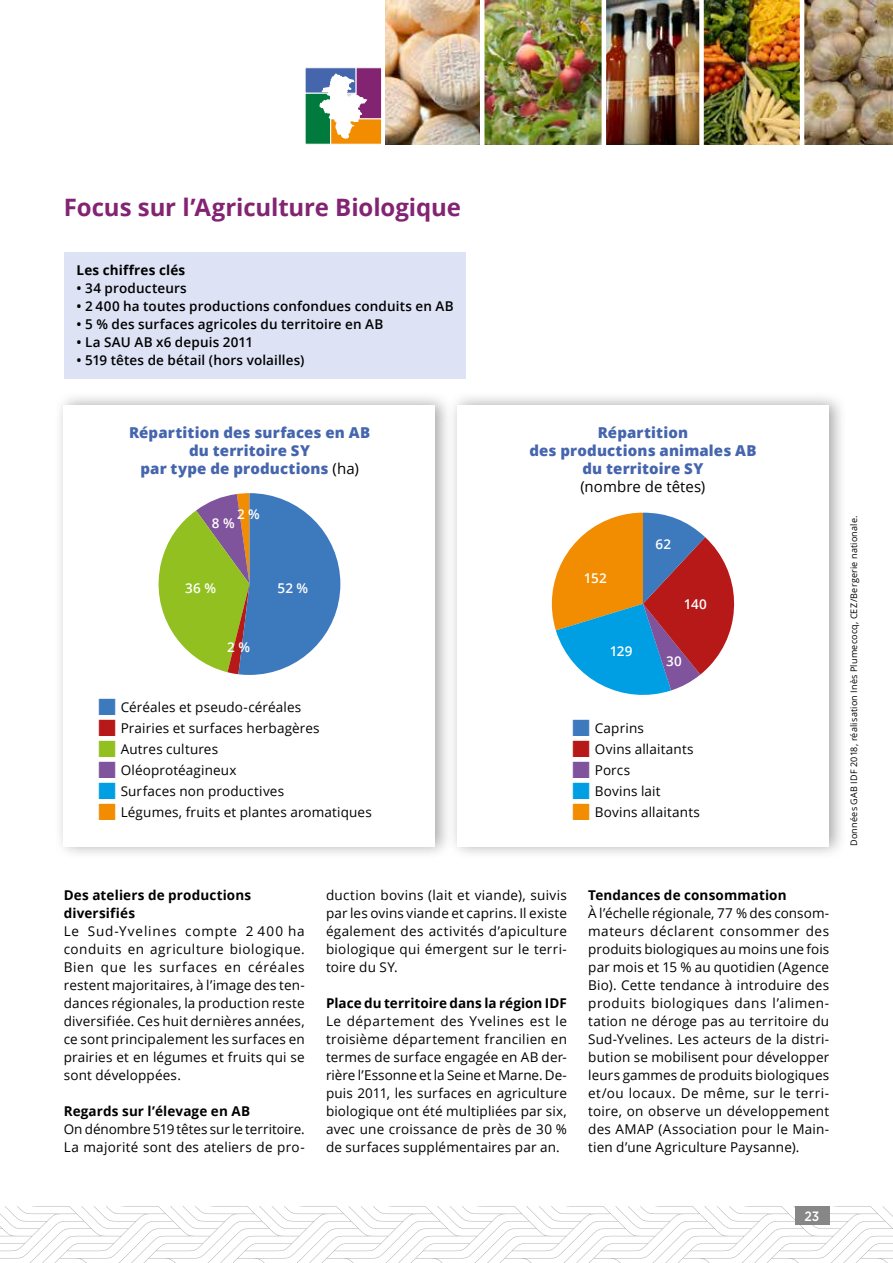
<style>
.page{position:relative;width:893px;height:1263px;background:#fff}
.page>*{position:absolute;margin:0;border:0;box-sizing:border-box;transform-origin:0 0}
.t1{font:700 24px "Open Sans";letter-spacing:-.005em;color:#832472}
.t2{font:800 15px/18px "Open Sans";letter-spacing:.01em;color:#4565ad;text-align:center}
.t3{font:15px "Open Sans";letter-spacing:.005em;color:#000}
.t4{font:13.5px/18px "Open Sans";letter-spacing:.01em;color:#000;text-align:justify}
.t5{font:600 13.5px "Open Sans";letter-spacing:.01em;color:#000}
.t6{font:700 13.5px/18px "Open Sans";letter-spacing:.01em;color:#000}
.t7{font:600 13.5px "Open Sans";letter-spacing:.015em;color:#fff}
.t8{font:500 13.5px "Gotham HTF";color:#fff;scale:.9 1}
.t9{font:9px "Open Sans";letter-spacing:.025em;color:#000}
.s1{font-weight:400;color:#000}
</style>
<div class="page">
<svg style="left:0;top:1206px;width:893px;height:57px"></svg>
<img style="left:606px;top:0;width:93px;height:144px">
<img style="left:804px;top:0;width:89px;height:144px">
<img style="left:386px;top:0;width:94px;height:144px">
<img style="left:704px;top:0;width:96px;height:144px">
<img style="left:484px;top:0;width:118px;height:144px">
<div style="left:795px;top:1206px;width:34px;height:18px;background:#878787"></div>
<div style="left:305px;top:68px;width:51px;height:25px;background:#4565ad"></div>
<div style="left:330px;top:118px;width:52px;height:26px;background:#f28c00;border:1px solid #fff"></div>
<div style="left:356px;top:68px;width:26px;height:51px;background:#832472;border:1px solid #fff"></div>
<div style="left:305px;top:93px;width:26px;height:51px;background:#007b3d"></div>
<svg style="left:319px;top:73px;width:48px;height:66px"></svg>
<div style="left:447px;top:391px;width:400px;height:469px;background:#000;opacity:.35"></div>
<div style="left:457px;top:405px;width:371px;height:441px;background:#fff"></div>
<svg style="left:551px;top:513px;width:184px;height:182px"></svg>
<div style="left:64px;top:252px;width:401px;height:126px;background:#dde2f4"></div>
<div style="left:54px;top:391px;width:399px;height:469px;background:#000;opacity:.35"></div>
<div style="left:64px;top:405px;width:371px;height:441px;background:#fff"></div>
<svg style="left:158px;top:493px;width:182px;height:182px"></svg>
<h1 class="t1" style="left:64px;top:191px;width:399px">Focus sur l’Agriculture Biologique</h1>
<p class="t6" style="left:77px;top:261px;width:110px">Les chiffres clés</p>
<p class="t5" style="left:77px;top:279px;width:112px">• 34 producteurs</p>
<p class="t5" style="left:77px;top:297px;width:379px">• 2 400 ha toutes productions confondues conduits en AB</p>
<p class="t5" style="left:77px;top:315px;width:308px">• 5 % des surfaces agricoles du territoire en AB</p>
<p class="t5" style="left:77px;top:333px;width:178px">• La SAU AB x6 depuis 2011</p>
<p class="t5" style="left:77px;top:351px;width:229px">• 519 têtes de bétail (hors volailles)</p>
<p class="t2" style="left:129px;top:423px;width:243px">Répartition des surfaces en AB du territoire SY<br>par type de productions <span class="s1">(ha)</span></p>
<p class="t2" style="left:529px;top:423px;width:229px">Répartition<br>des productions animales AB du territoire SY</p>
<p class="t3" style="left:580px;top:476px;width:126px">(nombre de têtes)</p>
<p class="t7" style="left:237px;top:505px;width:24px">2 %</p>
<p class="t7" style="left:655px;top:535px;width:17px">62</p>
<p class="t7" style="left:212px;top:514px;width:24px">8 %</p>
<p class="t7" style="left:185px;top:579px;width:32px">36 %</p>
<p class="t7" style="left:278px;top:579px;width:32px">52 %</p>
<p class="t7" style="left:227px;top:637px;width:24px">2 %</p>
<p class="t4" style="left:121px;top:696px;width:253px;line-height:21px;text-align:left">Céréales et pseudo-céréales<br>Prairies et surfaces herbagères<br>Autres cultures<br>Oléoprotéagineux<br>Surfaces non productives<br>Légumes, fruits et plantes aromatiques</p>
<p class="t7" style="left:584px;top:569px;width:24px">152</p>
<p class="t7" style="left:610px;top:642px;width:24px">129</p>
<p class="t7" style="left:684px;top:595px;width:25px">140</p>
<p class="t7" style="left:666px;top:652px;width:17px">30</p>
<p class="t4" style="left:595px;top:717px;width:107px;line-height:21px;text-align:left">Caprins<br>Ovins allaitants<br>Porcs<br>Bovins lait<br>Bovins allaitants</p>
<p class="t6" style="left:64px;top:886px;width:189px">Des ateliers de productions diversifiés</p>
<p class="t4" style="left:64px;top:922px;width:242px">Le Sud-Yvelines compte 2 400 ha conduits en agriculture biologique.<br>Bien que les surfaces en céréales restent majoritaires, à l’image des ten&shy;dances régionales, la production reste diversifiée. Ces huit dernières années, ce sont principalement les surfaces en prairies et en légumes et fruits qui se sont développées.</p>
<p class="t6" style="left:64px;top:1102px;width:188px">Regards sur l’élevage en AB</p>
<p class="t4" style="left:64px;top:1120px;width:242px">On dénombre 519 têtes sur le territoire.<br>La majorité sont des ateliers de pro-</p>
<p class="t4" style="left:326px;top:886px;width:242px">duction bovins (lait et viande), suivis par les ovins viande et caprins. Il existe également des activités d’apiculture biologique qui émergent sur le terri&shy;toire du SY.</p>
<p class="t6" style="left:326px;top:994px;width:242px">Place du territoire dans la région IDF</p>
<p class="t4" style="left:326px;top:1012px;width:242px">Le département des Yvelines est le troisième département francilien en termes de surface engagée en AB der&shy;rière l’Essonne et la Seine et Marne. De&shy;puis 2011, les surfaces en agriculture biologique ont été multipliées par six, avec une croissance de près de 30 % de surfaces supplémentaires par an.</p>
<p class="t6" style="left:588px;top:886px;width:200px">Tendances de consommation</p>
<p class="t4" style="left:588px;top:904px;width:242px">À l’échelle régionale, 77 % des consom&shy;mateurs déclarent consommer des produits biologiques au moins une fois par mois et 15 % au quotidien (Agence Bio). Cette tendance à introduire des produits biologiques dans l’alimen&shy;tation ne déroge pas au territoire du Sud-Yvelines. Les acteurs de la distri&shy;bution se mobilisent pour développer leurs gammes de produits biologiques et/ou locaux. De même, sur le terri&shy;toire, on observe un développement des AMAP (Association pour le Main&shy;tien d’une Agriculture Paysanne).</p>
<p class="t9" style="left:848px;top:846px;width:332px;rotate:-90deg">Données GAB IDF 2018, réalisation Inès Plumecocq, CEZ/Bergerie nationale.</p>
<p class="t8" style="left:805px;top:1208px;width:18px">23</p>
</div>
